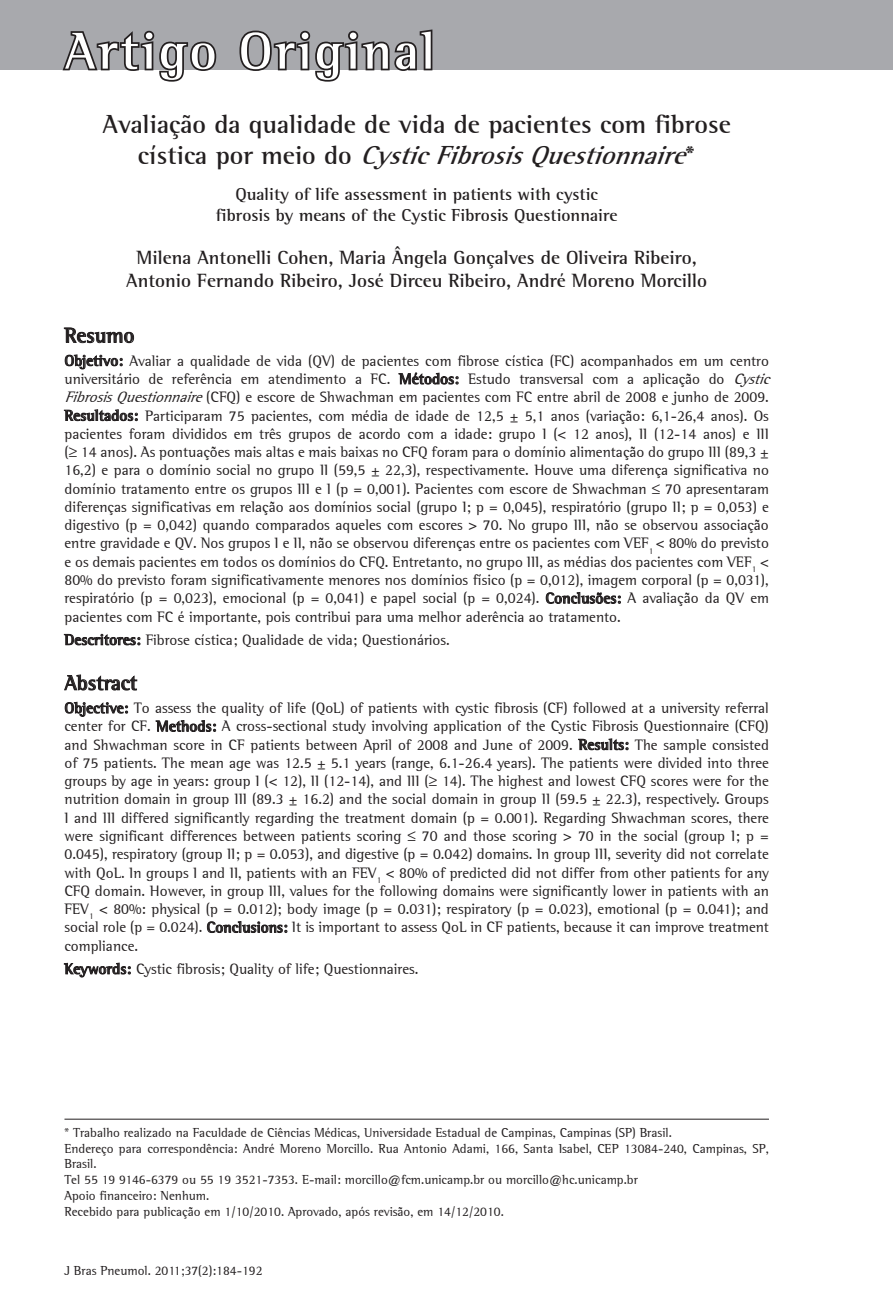
<style>
.page{position:relative;width:893px;height:1315px;background:#fff}
.page>*{position:absolute;margin:0;border:0;box-sizing:border-box;transform-origin:0 0}
.capítulo{font:700 52.5px "Libre Semi Serif S Si";letter-spacing:.05em;color:#fff}
.Título___1o_idioma{font:700 26.25px/31.5px "Libre Semi Serif S Si";color:#231f20;text-align:center}
.Resumo___título{font:700 21px "Libre Semi Serif S Si";color:#231f20}
.Autores{font:700 19.25px/23.1px "Libre Semi Serif S Si";color:#231f20;text-align:center}
.Título___2o_idioma{font:700 17.5px/21px "Libre Semi Serif S Si";color:#231f20;text-align:center}
.Resumo{font:15.22px/18.2px "Libre Semi Serif S Si";color:#231f20}
.Palavras-chave{font:15.22px "Libre Semi Serif S Si";color:#231f20}
.Endereço{font:13.12px/15.8px "Libre Semi Serif S Si";color:#231f20}
.rodapé{font:13.12px "Libre Semi Serif S Si";color:#231f20}
.s1{font-style:italic}
.s2{font-weight:700}
</style>
<div class="page">
<div style="left:0;top:0;width:893px;height:70px;background:#a8a9ad"></div>
<svg style="left:64px;top:328px;width:70px;height:15px"></svg>
<svg style="left:65px;top:355px;width:57px;height:14px"></svg>
<svg style="left:399px;top:372px;width:59px;height:12px"></svg>
<svg style="left:64px;top:409px;width:74px;height:12px"></svg>
<svg style="left:546px;top:592px;width:75px;height:11px"></svg>
<svg style="left:64px;top:634px;width:76px;height:11px"></svg>
<svg style="left:65px;top:675px;width:72px;height:15px"></svg>
<svg style="left:65px;top:702px;width:63px;height:14px"></svg>
<svg style="left:156px;top:720px;width:60px;height:11px"></svg>
<svg style="left:578px;top:738px;width:50px;height:12px"></svg>
<svg style="left:207px;top:921px;width:80px;height:11px"></svg>
<svg style="left:64px;top:963px;width:67px;height:14px"></svg>
<hr style="left:64px;top:1118px;width:705px;height:1px;background:#231f20">
<svg style="left:62px;top:30px;width:155px;height:52px"></svg>
<svg style="left:239px;top:29px;width:194px;height:53px"></svg>
<p class="capítulo" style="left:64px;top:19px;width:372px">Artigo Original</p>
<p class="Título___1o_idioma" style="left:103px;top:108px;width:630px">Avaliação da qualidade de vida de pacientes com fibrose c í s t i c a p o r m e i o d o <span class="s1">CysticFibrosisQuestionnaire</span>*</p>
<p class="Título___2o_idioma" style="left:216px;top:184px;width:403px">Quality of life assessment in patients with cystic fibrosis by means of the Cystic Fibrosis Questionnaire</p>
<p class="Autores" style="left:126px;top:246px;width:582px">Milena Antonelli Cohen, Maria Ângela Gonçalves de Oliveira Ribeiro,<br>Antonio Fernando Ribeiro, José Dirceu Ribeiro, André Moreno Morcillo</p>
<p class="Resumo___título" style="left:64px;top:322px;width:72px">Resumo</p>
<p class="Resumo" style="left:64px;top:351px;width:712px"><span class="s2">Objetivo:</span> Avaliar a qualidade de vida (QV) de pacientes com fibrose cística (FC) acompanhados em um centro universitário de referência em atendimento a FC. <span class="s2">Métodos:</span> Estudo transversal com a aplicação do <span class="s1">Cystic FibrosisQuestionnaire</span>(CFQ) e escore de Shwachman em pacientes com FC entre abril de 2008 e junho de 2009.<br><span class="s2">Resultados:</span> Participaram 75 pacientes, com média de idade de 12,5 ± 5,1 anos (variação: 6,1-26,4 anos). Os pacientes foram divididos em três grupos de acordo com a idade: grupo I (&lt; 12 anos), II (12-14 anos) e III (≥ 14 anos). As pontuações mais altas e mais baixas no CFQ foram para o domínio alimentação do grupo III (89,3 ± 16,2) e para o domínio social no grupo II (59,5 ± 22,3), respectivamente. Houve uma diferença significativa no domínio tratamento entre os grupos III e I (p = 0,001). Pacientes com escore de Shwachman ≤ 70 apresentaram diferenças significativas em relação aos domínios social (grupo I; p = 0,045), respiratório (grupo II; p = 0,053) e digestivo (p = 0,042) quando comparados aqueles com escores &gt; 70. No grupo III, não se observou associação entre gravidade e QV. Nos grupos I e II, não se observou diferenças entre os pacientes com VEF<sub>1</sub> &lt; 80% do previsto e os demais pacientes em todos os domínios do CFQ. Entretanto, no grupo III, as médias dos pacientes com VEF<sub>1</sub> &lt; 80% do previsto foram significativamente menores nos domínios físico (p = 0,012), imagem corporal (p = 0,031), respiratório (p = 0,023), emocional (p = 0,041) e papel social (p = 0,024). <span class="s2">Conclusões:</span> A avaliação da QV em pacientes com FC é importante, pois contribui para uma melhor aderência ao tratamento.</p>
<p class="Palavras-chave" style="left:64px;top:630px;width:387px"><span class="s2">Descritores:</span> Fibrose cística; Qualidade de vida; Questionários.</p>
<p class="Resumo___título" style="left:64px;top:670px;width:74px">Abstract</p>
<p class="Resumo" style="left:64px;top:699px;width:706px;text-align:justify"><span class="s2">Objective:</span> To assess the quality of life (QoL) of patients with cystic fibrosis (CF) followed at a university referral center for CF. <span class="s2">Methods:</span> A cross-sectional study involving application of the Cystic Fibrosis Questionnaire (CFQ) and Shwachman score in CF patients between April of 2008 and June of 2009. <span class="s2">Results:</span> The sample consisted of 75 patients. The mean age was 12.5 ± 5.1 years (range, 6.1-26.4 years). The patients were divided into three groups by age in years: group I (&lt; 12), II (12-14), and III (≥ 14). The highest and lowest CFQ scores were for the nutrition domain in group III (89.3 ± 16.2) and the social domain in group II (59.5 ± 22.3), respectively. Groups I and III differed significantly regarding the treatment domain (p = 0.001). Regarding Shwachman scores, there were significant differences between patients scoring ≤ 70 and those scoring &gt; 70 in the social (group I; p = 0.045), respiratory (group II; p = 0.053), and digestive (p = 0.042) domains. In group III, severity did not correlate with QoL. In groups I and II, patients with an FEV<sub>1</sub> &lt; 80% of predicted did not differ from other patients for any CFQ domain. However, in group III, values for the following domains were significantly lower in patients with an FEV<sub>1</sub> &lt; 80%: physical (p = 0.012); body image (p = 0.031); respiratory (p = 0.023), emotional (p = 0.041); and social role (p = 0.024). <span class="s2">Conclusions:</span> It is important to assess QoL in CF patients, because it can improve treatment compliance.</p>
<p class="Palavras-chave" style="left:64px;top:959px;width:355px"><span class="s2">Keywords:</span> Cystic fibrosis; Quality of life; Questionnaires.</p>
<p class="Endereço" style="left:64px;top:1124px;width:609px">* Trabalho realizado na Faculdade de Ciências Médicas, Universidade Estadual de Campinas, Campinas (SP) Brasil.</p>
<p class="Endereço" style="left:64px;top:1140px;width:706px">Endereço para correspondência: André Moreno Morcillo. Rua Antonio Adami, 166, Santa Isabel, CEP 13084-240, Campinas, SP,<br>Brasil.</p>
<p class="Endereço" style="left:64px;top:1171px;width:575px">Tel 55 19 9146-6379 ou 55 19 3521-7353. E-mail: morcillo@fcm.unicamp.br ou morcillo@hc.unicamp.br</p>
<p class="Endereço" style="left:64px;top:1187px;width:146px">Apoio financeiro: Nenhum.</p>
<p class="Endereço" style="left:64px;top:1203px;width:441px">Recebido para publicação em 1/10/2010. Aprovado, após revisão, em 14/12/2010.</p>
<p class="rodapé" style="left:64px;top:1263px;width:200px">J Bras Pneumol. 2011;37(2):184-192</p>
</div>
